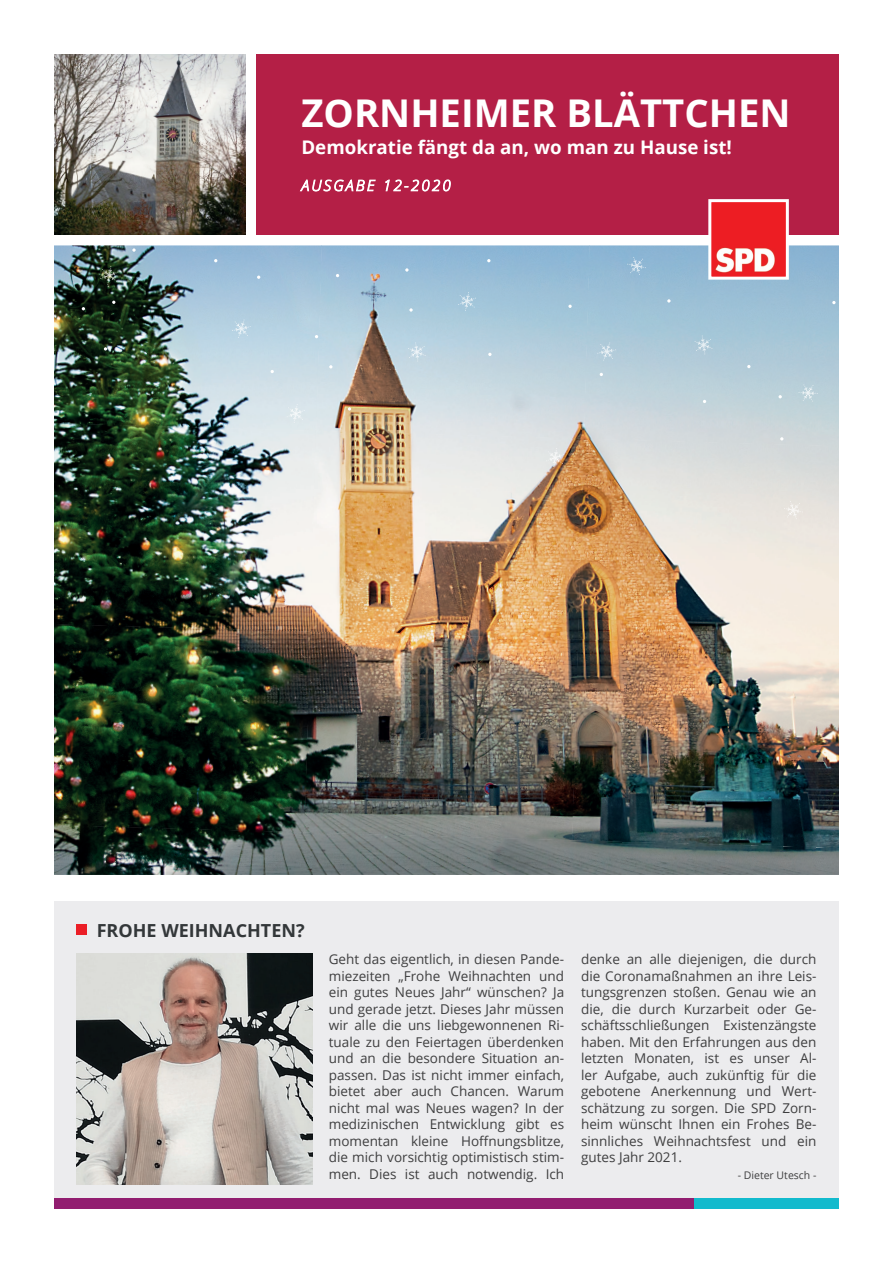
<style>
.page{position:relative;width:893px;height:1263px;background:#fff}
.page>*{position:absolute;margin:0;border:0;box-sizing:border-box;transform-origin:0 0}
.t1{font:700 38.25px "Open Sans";color:#fff}
.t2{font:700 18.75px "Open Sans";color:#fff}
.t3{font:700 18px "Open Sans";color:#333739}
.t4{font:italic 300 15px "Open Sans";letter-spacing:.15em;color:#fff}
.t5{font:13.5px/16.5px "Open Sans";color:#3e3e3f;text-align:justify}
.t6{font:10.5px "Open Sans";color:#3e3e3f}
</style>
<div class="page">
<img style="left:54px;top:245px;width:262px;height:178px">
<img style="left:316px;top:245px;width:268px;height:186px">
<img style="left:584px;top:245px;width:255px;height:193px">
<img style="left:54px;top:423px;width:263px;height:201px">
<img style="left:310px;top:431px;width:274px;height:200px">
<img style="left:578px;top:438px;width:261px;height:201px">
<img style="left:54px;top:624px;width:257px;height:201px">
<img style="left:304px;top:631px;width:274px;height:194px">
<img style="left:572px;top:639px;width:267px;height:186px">
<img style="left:54px;top:825px;width:785px;height:50px">
<img style="left:54px;top:54px;width:192px;height:181px">
<div style="left:256px;top:54px;width:583px;height:181px;background:#b41f46"></div>
<div style="left:54px;top:901px;width:785px;height:297px;background:#ececee"></div>
<div style="left:54px;top:1198px;width:641px;height:11px;background:#921d70"></div>
<div style="left:695px;top:1198px;width:144px;height:11px;background:#12bacd"></div>
<svg style="left:707px;top:199px;width:83px;height:82px"></svg>
<div style="left:77px;top:924px;width:10px;height:11px;background:#eb1e26"></div>
<img style="left:77px;top:954px;width:235px;height:230px">
<svg style="left:287px;top:404px;width:18px;height:19px"></svg>
<svg style="left:408px;top:343px;width:18px;height:18px"></svg>
<svg style="left:232px;top:320px;width:19px;height:18px"></svg>
<svg style="left:458px;top:292px;width:18px;height:19px"></svg>
<svg style="left:100px;top:266px;width:18px;height:19px"></svg>
<svg style="left:597px;top:343px;width:19px;height:17px"></svg>
<svg style="left:546px;top:448px;width:18px;height:19px"></svg>
<svg style="left:784px;top:501px;width:19px;height:18px"></svg>
<svg style="left:695px;top:336px;width:17px;height:18px"></svg>
<svg style="left:799px;top:385px;width:19px;height:16px"></svg>
<svg style="left:627px;top:257px;width:19px;height:18px"></svg>
<svg style="left:778px;top:395px;width:4px;height:3px"></svg>
<svg style="left:832px;top:301px;width:4px;height:3px"></svg>
<svg style="left:667px;top:299px;width:4px;height:4px"></svg>
<svg style="left:568px;top:305px;width:4px;height:3px"></svg>
<svg style="left:488px;top:353px;width:4px;height:3px"></svg>
<svg style="left:348px;top:407px;width:3px;height:4px"></svg>
<svg style="left:409px;top:308px;width:4px;height:4px"></svg>
<svg style="left:405px;top:268px;width:4px;height:4px"></svg>
<svg style="left:104px;top:347px;width:3px;height:4px"></svg>
<svg style="left:132px;top:248px;width:4px;height:4px"></svg>
<h1 class="t1" style="left:301px;top:86px;width:491px">ZORNHEIMER BLÄTTCHEN</h1>
<h2 class="t2" style="left:301px;top:134px;width:432px">Demokratie fängt da an, wo man zu Hause ist!</h2>
<p class="t4" style="left:301px;top:175px;width:151px">AUSGABE 12-2020</p>
<h3 class="t3" style="left:97px;top:917px;width:209px">FROHE WEIHNACHTEN?</h3>
<p class="t5" style="left:329px;top:951px;width:237px">Geht das eigentlich, in diesen Pande&shy;miezeiten „Frohe Weihnachten und ein gutes Neues Jahr“ wünschen? Ja und gerade jetzt. Dieses Jahr müssen wir alle die uns liebgewonnenen Ri&shy;tuale zu den Feiertagen überdenken und an die besondere Situation an&shy;passen. Das ist nicht immer einfach, bietet aber auch Chancen. Warum nicht mal was Neues wagen? In der medizinischen Entwicklung gibt es momentan kleine Hoffnungsblitze, die mich vorsichtig optimistisch stim&shy;men. Dies ist auch notwendig. Ich</p>
<p class="t5" style="left:581px;top:951px;width:237px">denke an alle diejenigen, die durch die Coronamaßnahmen an ihre Leis&shy;tungsgrenzen stoßen. Genau wie an die, die durch Kurzarbeit oder Ge&shy;schäftsschließungen Existenzängste haben. Mit den Erfahrungen aus den letzten Monaten, ist es unser Al&shy;ler Aufgabe, auch zukünftig für die gebotene Anerkennung und Wert&shy;schätzung zu sorgen. Die SPD Zorn&shy;heim wünscht Ihnen ein Frohes Be&shy;sinnliches Weihnachtsfest und ein gutes Jahr 2021.</p>
<p class="t6" style="left:738px;top:1168px;width:80px">- Dieter Utesch -</p>
</div>
